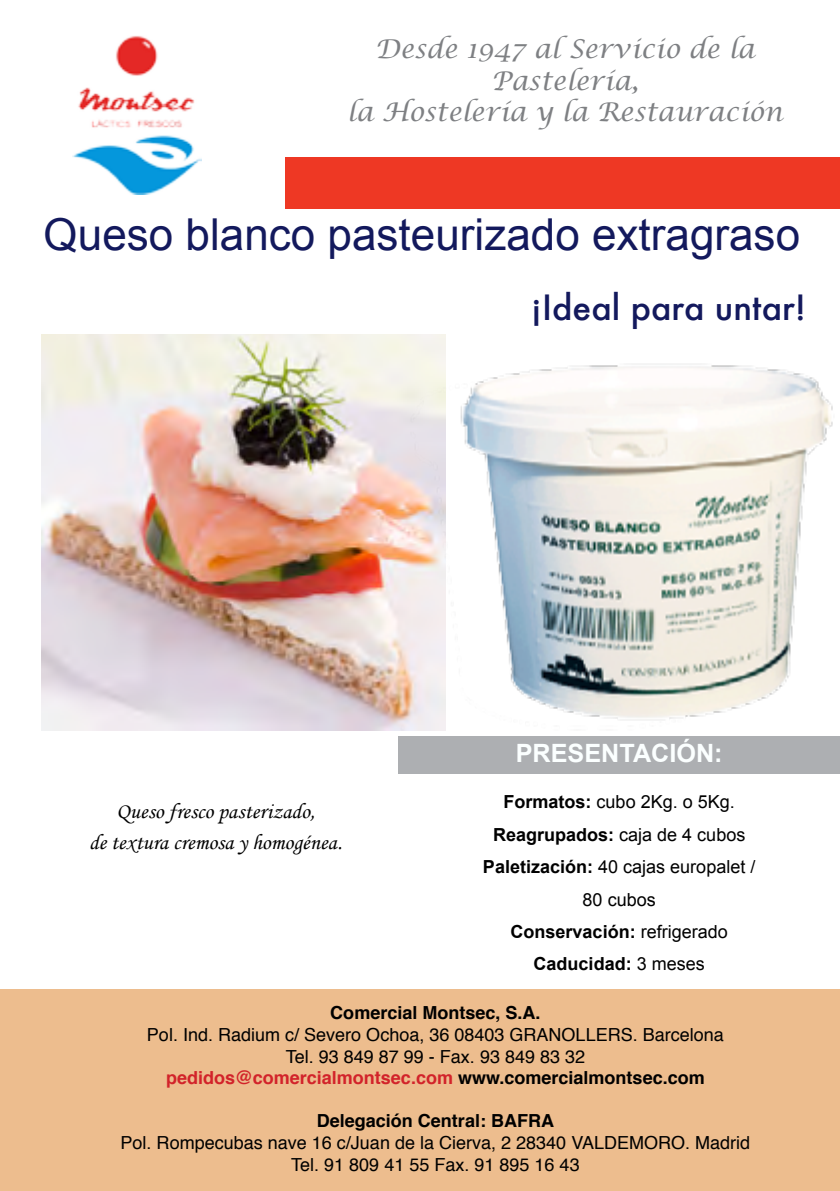
<style>
.page{position:relative;width:840px;height:1191px;background:#fff}
.page>*{position:absolute;margin:0;border:0;box-sizing:border-box;transform-origin:0 0}
.t1{font:44px "Arial";color:#13195d}
.t2{font:500 34px "Futura";color:#13195d}
.t3{font:italic 26px/31.2px "Lucida Calligraphy";color:#7e8083;text-align:center}
.t4{font:700 25.2px "Arial";color:#fbffff}
.t5{font:22px/30.6px "Monotype Corsiva";letter-spacing:.005em;color:#000;text-align:center}
.t6{font:18px/21.6px "Helvetica";color:#000;text-align:center}
.t7{font:18px/32.4px "Arial";color:#000;text-align:center}
.t8{font:700 18px "Helvetica";color:#000}
.s1{font-weight:700}
.s2{font-weight:700;color:#d2232a}
</style>
<div class="page">
<div style="left:0;top:989px;width:839px;height:202px;background:#edbd8e"></div>
<div style="left:398px;top:736px;width:441px;height:37px;background:#adafb2"></div>
<img style="left:72px;top:36px;width:129px;height:159px">
<div style="left:285px;top:157px;width:554px;height:52px;background:#ee3824"></div>
<img style="left:41px;top:334px;width:309px;height:396px">
<img style="left:350px;top:334px;width:483px;height:397px">
<h3 class="t3" style="left:347px;top:35px;width:436px">Desde 1947 al Servicio de la<br>Pastelería,<br>la Hostelería y la Restauración</h3>
<h1 class="t1" style="left:44px;top:206px;width:757px">Queso blanco pasteurizado extragraso</h1>
<h2 class="t2" style="left:530px;top:284px;width:277px">¡Ideal para untar!</h2>
<p class="t5" style="left:89px;top:796px;width:255px">Queso fresco pasterizado,<br>de textura cremosa y homogénea.</p>
<h3 class="t4" style="left:515px;top:736px;width:208px">PRESENTACIÓN:</h3>
<p class="t7" style="left:482px;top:786px;width:274px"><span class="s1">Formatos:</span> cubo 2Kg. o 5Kg.<br><span class="s1">Reagrupados:</span> caja de 4 cubos<br><span class="s1">Paletización:</span> 40 cajas europalet /<br>80 cubos<br><span class="s1">Conservación:</span> refrigerado<br><span class="s1">Caducidad:</span> 3 meses</p>
<p class="t8" style="left:330px;top:998px;width:212px">Comercial Montsec, S.A.</p>
<p class="t6" style="left:147px;top:1024px;width:578px">Pol. Ind. Radium c/ Severo Ochoa, 36 08403 GRANOLLERS. Barcelona<br>Tel. 93 849 87 99 - Fax. 93 849 83 32 <span class="s2">pedidos@comercialmontsec.com</span> <span class="s1">www.comercialmontsec.com</span></p>
<p class="t8" style="left:316px;top:1106px;width:239px">Delegación Central: BAFRA</p>
<p class="t6" style="left:120px;top:1132px;width:630px">Pol. Rompecubas nave 16 c/Juan de la Cierva, 2 28340 VALDEMORO. Madrid<br>Tel. 91 809 41 55 Fax. 91 895 16 43</p>
</div>
